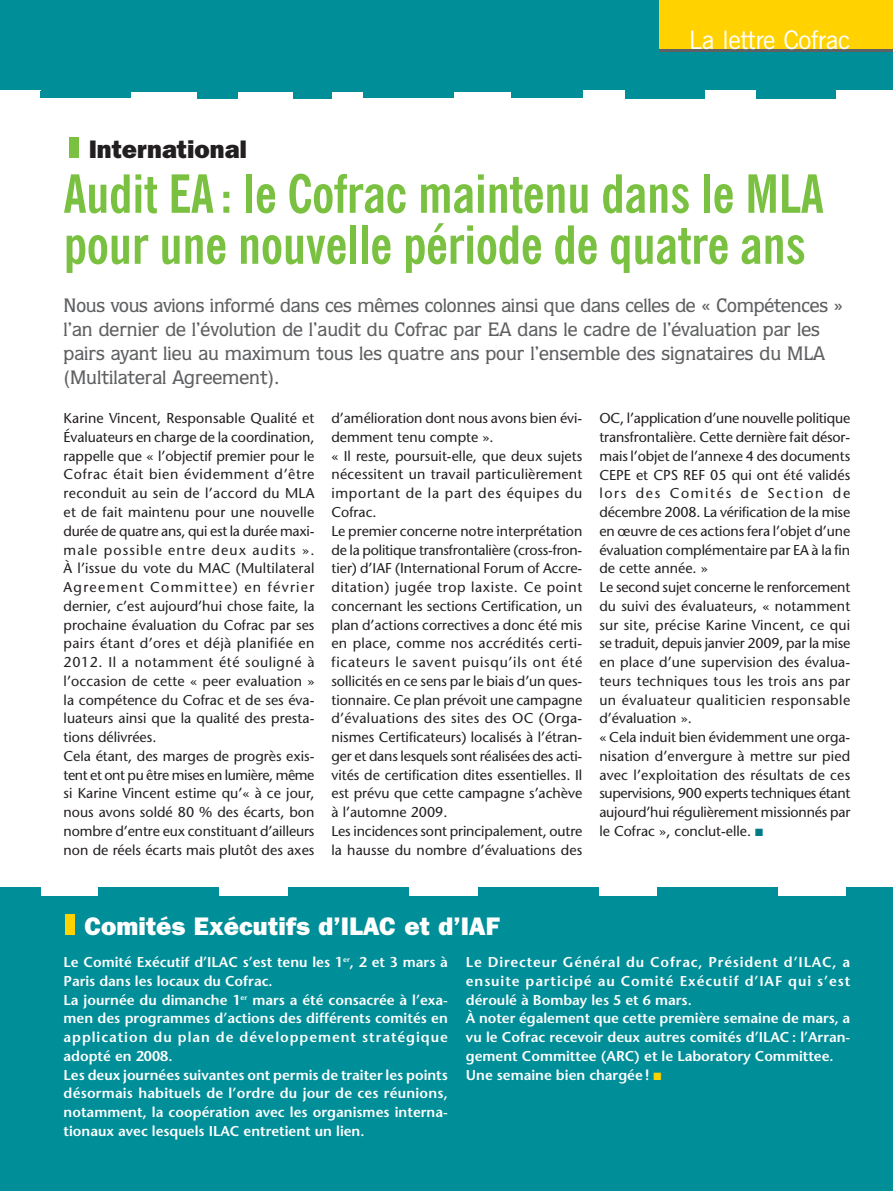
<style>
.page{position:relative;width:893px;height:1191px;background:#fff}
.page>*{position:absolute;margin:0;border:0;box-sizing:border-box;transform-origin:0 0}
.t1{font:700 condensed 52.5px/51px "News Gothic BT";letter-spacing:-.005em;color:#7ac142}
.t2{font:800 25.5px "Franklin Gothic";color:#fff}
.t3{font:25.5px "News Gothic BT";letter-spacing:-.01em;color:#fff}
.t4{font:800 25.5px "Franklin Gothic";color:#231f20}
.t5{font:500 19.5px/24px "Quorum";color:#5f6062}
.t6{font:14.25px/18.8px "Stone Sans";color:#231f20}
.t7{font:600 14.25px/18.8px "Stone Sans";color:#fff}
.s1{color:#007b85}
.s2{color:#ffd200}
</style>
<div class="page">
<div style="left:41px;top:91px;width:90px;height:7px;background:#008e98"></div>
<div style="left:0;top:1px;width:893px;height:89px;background:#008e98"></div>
<div style="left:511px;top:91px;width:71px;height:7px;background:#008e98"></div>
<div style="left:364px;top:91px;width:90px;height:7px;background:#008e98"></div>
<div style="left:293px;top:91px;width:38px;height:8px;background:#008e98"></div>
<div style="left:197px;top:91px;width:41px;height:8px;background:#008e98"></div>
<div style="left:625px;top:87px;width:80px;height:11px;background:#008e98"></div>
<div style="left:756px;top:78px;width:80px;height:20px;background:#008e98"></div>
<div style="left:659px;top:1px;width:234px;height:51px;background:#ffd200"></div>
<hr style="left:659px;top:49px;width:234px;height:3px;background:#5f6062">
<div style="left:69px;top:137px;width:10px;height:21px;background:#7ac142"></div>
<div style="left:41px;top:1px;width:541px;height:90px;background:#008e98"></div>
<div style="left:0;top:896px;width:893px;height:294px;background:#008e98"></div>
<div style="left:0;top:887px;width:41px;height:10px;background:#008e98"></div>
<div style="left:98px;top:887px;width:121px;height:10px;background:#008e98"></div>
<div style="left:288px;top:887px;width:121px;height:10px;background:#008e98"></div>
<div style="left:478px;top:887px;width:121px;height:10px;background:#008e98"></div>
<div style="left:657px;top:887px;width:120px;height:10px;background:#008e98"></div>
<div style="left:846px;top:887px;width:47px;height:10px;background:#008e98"></div>
<div style="left:65px;top:914px;width:10px;height:20px;background:#ffd200"></div>
<h2 class="t4" style="left:89px;top:140px;width:160px">International</h2>
<h2 class="t3" style="left:689px;top:31px;width:163px">La lettre Cofrac</h2>
<h1 class="t1" style="left:64px;top:171px;width:761px">Audit EA : le Cofrac maintenu dans le MLA pour une nouvelle période de quatre ans</h1>
<p class="t5" style="left:64px;top:295px;width:781px">Nous vous avions informé dans ces mêmes colonnes ainsi que dans celles de « Compétences » l’an dernier de l’évolution de l’audit du Cofrac par EA dans le cadre de l’évaluation par les pairs ayant lieu au maximum tous les quatre ans pour l’ensemble des signataires du MLA (Multilateral Agreement).</p>
<p class="t6" style="left:64px;top:410px;width:252px">Karine Vincent, Responsable Qualité et Évaluateurs en charge de la coordination, rappelle que « l’objectif premier pour le Cofrac était bien évidemment d’être reconduit au sein de l’accord du MLA et de fait maintenu pour une nouvelle durée de quatre ans, qui est la durée maxi&shy;male possible entre deux audits ».<br>À l’issue du vote du MAC (Multilateral Agreement Committee) en février dernier, c’est aujourd’hui chose faite, la prochaine évaluation du Cofrac par ses pairs étant d’ores et déjà planifiée en 2012. Il a notamment été souligné à l’occasion de cette « peer evaluation » la compétence du Cofrac et de ses éva&shy;luateurs ainsi que la qualité des presta&shy;tions délivrées.<br>Cela étant, des marges de progrès exis&shy;tent et ont pu être mises en lumière, même si Karine Vincent estime qu’« à ce jour, nous avons soldé 80 % des écarts, bon nombre d’entre eux constituant d’ailleurs non de réels écarts mais plutôt des axes</p>
<p class="t6" style="left:331px;top:410px;width:252px">d’amélioration dont nous avons bien évi&shy;demment tenu compte ».<br>« Il reste, poursuit-elle, que deux sujets nécessitent un travail particulièrement important de la part des équipes du Cofrac.<br>Le premier concerne notre interprétation de la politique transfrontalière (cross-fron&shy;tier) d’IAF (International Forum of Accre&shy;ditation) jugée trop laxiste. Ce point concernant les sections Certification, un plan d’actions correctives a donc été mis en place, comme nos accrédités certi&shy;ficateurs le savent puisqu’ils ont été sollicités en ce sens par le biais d’un ques&shy;tionnaire. Ce plan prévoit une campagne d’évaluations des sites des OC (Orga&shy;nismes Certificateurs) localisés à l’étran&shy;ger et dans lesquels sont réalisées des acti&shy;vités de certification dites essentielles. Il est prévu que cette campagne s’achève à l’automne 2009.<br>Les incidences sont principalement, outre la hausse du nombre d’évaluations des</p>
<p class="t6" style="left:599px;top:410px;width:252px">OC, l’application d’une nouvelle politique transfrontalière. Cette dernière fait désor&shy;mais l’objet de l’annexe 4 des documents CEPE et CPS REF 05 qui ont été validés lors des Comités de Section de décembre 2008. La vérification de la mise en œuvre de ces actions fera l’objet d’une évaluation complémentaire par EA à la fin de cette année. »<br>Le second sujet concerne le renforcement du suivi des évaluateurs, « notamment sur site, précise Karine Vincent, ce qui se traduit, depuis janvier 2009, par la mise en place d’une supervision des évalua&shy;teurs techniques tous les trois ans par un évaluateur qualiticien responsable d’évaluation ».<br>« Cela induit bien évidemment une orga&shy;nisation d’envergure à mettre sur pied avec l’exploitation des résultats de ces supervisions, 900 experts techniques étant aujourd’hui régulièrement missionnés par le Cofrac », conclut-elle. <span class="s1">■</span></p>
<h2 class="t2" style="left:84px;top:917px;width:417px">Comités Exécutifs d’ILAC et d’IAF</h2>
<p class="t7" style="left:64px;top:954px;width:386px">Le Comité Exécutif d’ILAC s’est tenu les 1<sup>er</sup>, 2 et 3 mars à Paris dans les locaux du Cofrac.<br>La journée du dimanche 1<sup>er</sup> mars a été consacrée à l’exa&shy;men des programmes d’actions des différents comités en application du plan de développement stratégique adopté en 2008.<br>Les deux journées suivantes ont permis de traiter les points désormais habituels de l’ordre du jour de ces réunions, notamment, la coopération avec les organismes interna&shy;tionaux avec lesquels ILAC entretient un lien.</p>
<p class="t7" style="left:466px;top:954px;width:386px">Le Directeur Général du Cofrac, Président d’ILAC, a ensuite participé au Comité Exécutif d’IAF qui s’est déroulé à Bombay les 5 et 6 mars.<br>À noter également que cette première semaine de mars, a vu le Cofrac recevoir deux autres comités d’ILAC : l’Arran&shy;gement Committee (ARC) et le Laboratory Committee.<br>Une semaine bien chargée ! <span class="s2">■</span></p>
</div>
